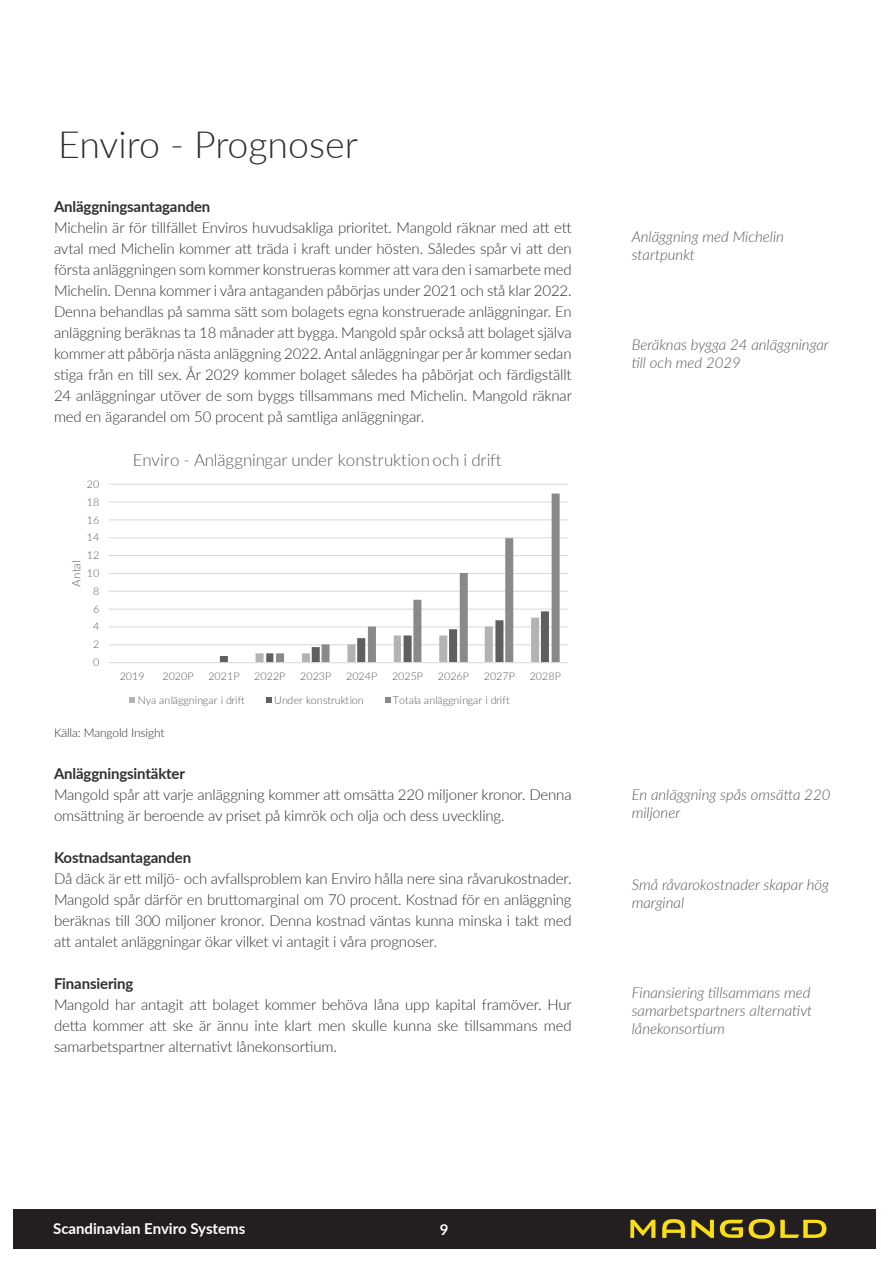
<style>
.page{position:relative;width:893px;height:1263px;background:#fff}
.page>*{position:absolute;margin:0;border:0;box-sizing:border-box;transform-origin:0 0}
.t1{font:300 37.5px "Lato";color:#312f30}
.t2{font:300 16.95px "Lato";letter-spacing:-.005em;color:#595959}
.t3{font:300 15px/21px "Lato";letter-spacing:-.01em;color:#312f30;text-align:justify}
.Sidotext_analys{font:italic 300 15px/18px "Lato";color:#595755}
.t4{font:700 15px "Lato";letter-spacing:-.01em;color:#312f30}
.t5{font:700 15px "Lato";color:#fff}
.t6{font:300 12px "Lato";letter-spacing:-.01em;color:#312f30}
.t7{font:300 11.55px "Lato";letter-spacing:-.015em;color:#595959}
.t8{font:300 10.65px "Lato";letter-spacing:.005em;color:#595959}
</style>
<div class="page">
<div style="left:13px;top:1209px;width:862px;height:40px;background:#231f20"></div>
<svg style="left:630px;top:1220px;width:25px;height:18px"></svg>
<svg style="left:691px;top:1220px;width:23px;height:18px"></svg>
<svg style="left:662px;top:1219px;width:23px;height:19px"></svg>
<svg style="left:720px;top:1220px;width:23px;height:18px"></svg>
<svg style="left:749px;top:1219px;width:77px;height:20px"></svg>
<hr style="left:109px;top:644px;width:459px;height:1px;background:#d9d9d9">
<hr style="left:109px;top:626px;width:459px;height:1px;background:#d9d9d9">
<hr style="left:109px;top:609px;width:459px;height:1px;background:#d9d9d9">
<hr style="left:109px;top:591px;width:459px;height:1px;background:#d9d9d9">
<hr style="left:109px;top:573px;width:459px;height:1px;background:#d9d9d9">
<hr style="left:109px;top:555px;width:459px;height:1px;background:#d9d9d9">
<hr style="left:109px;top:537px;width:459px;height:1px;background:#d9d9d9">
<hr style="left:109px;top:519px;width:459px;height:1px;background:#d9d9d9">
<hr style="left:109px;top:502px;width:459px;height:1px;background:#d9d9d9">
<hr style="left:109px;top:484px;width:459px;height:1px;background:#d9d9d9">
<svg style="left:220px;top:626px;width:56px;height:36px"></svg>
<svg style="left:276px;top:493px;width:284px;height:169px"></svg>
<hr style="left:109px;top:662px;width:459px;height:1px;background:#d9d9d9">
<svg style="left:130px;top:697px;width:5px;height:5px"></svg>
<svg style="left:266px;top:697px;width:6px;height:5px"></svg>
<svg style="left:385px;top:697px;width:5px;height:5px"></svg>
<p class="t1" style="left:58px;top:119px;width:301px">Enviro - Prognoser</p>
<p class="t4" style="left:54px;top:196px;width:158px">Anläggningsantaganden</p>
<p class="t3" style="left:54px;top:217px;width:519px">-Michelin är för tillfället Enviros huvudsakliga prioritet. Mangold räknar med att ett avtal med Michelin kommer att träda i kraft under hösten. Således spår vi att den -första -anläggningen som kommer konstrueras kommer att vara den i samarbete med -Michelin. Denna kommer i våra antaganden påbörjas under 2021 och stå klar 2022.<br>Denna behandlas på samma sätt som bolagets egna konstruerade -anläggningar. -En anläggning beräknas ta 18 månader att bygga. Mangold spår också att -bolaget själva kommer att påbörja nästa anläggning 2022. Antal -anläggningar per år -kommer sedan stiga från en till sex. År 2029 kommer bolaget således ha påbörjat och -färdigställt 24 anläggningar utöver de som byggs tillsammans med Michelin. -Mangold räknar med en ägarandel om 50 procent på samtliga anläggningar.</p>
<p class="t8" style="left:87px;top:477px;width:14px">20</p>
<p class="t8" style="left:87px;top:495px;width:14px">18</p>
<p class="t8" style="left:87px;top:512px;width:14px">16</p>
<p class="t8" style="left:87px;top:530px;width:14px">14</p>
<p class="t8" style="left:87px;top:548px;width:14px">12</p>
<p class="t7" style="left:68px;top:586px;width:27px;rotate:-90deg">Antal</p>
<p class="t8" style="left:87px;top:566px;width:14px">10</p>
<p class="t8" style="left:93px;top:584px;width:8px">8</p>
<p class="t8" style="left:93px;top:601px;width:8px">6</p>
<p class="t8" style="left:93px;top:619px;width:8px">4</p>
<p class="t8" style="left:93px;top:637px;width:8px">2</p>
<p class="t8" style="left:93px;top:655px;width:8px">0</p>
<p class="t2" style="left:133px;top:448px;width:370px">Enviro - Anläggningar under konstruktionoch i drift</p>
<p class="t8" style="left:120px;top:669px;width:26px">2019</p>
<p class="t8" style="left:162px;top:669px;width:33px">2020P</p>
<p class="t8" style="left:208px;top:669px;width:33px">2021P</p>
<p class="t8" style="left:254px;top:669px;width:33px">2022P</p>
<p class="t8" style="left:300px;top:669px;width:33px">2023P</p>
<p class="t8" style="left:346px;top:669px;width:33px">2024P</p>
<p class="t8" style="left:392px;top:669px;width:33px">2025P</p>
<p class="t8" style="left:438px;top:669px;width:33px">2026P</p>
<p class="t8" style="left:484px;top:669px;width:33px">2027P</p>
<p class="t8" style="left:530px;top:669px;width:33px">2028P</p>
<p class="t8" style="left:138px;top:692px;width:109px">Nya anläggningar i drift</p>
<p class="t8" style="left:274px;top:692px;width:91px">Under konstruktion</p>
<p class="t8" style="left:393px;top:692px;width:118px">Totala anläggningar i drift</p>
<p class="t6" style="left:54px;top:725px;width:112px">Källa: Mangold Insight</p>
<p class="t4" style="left:54px;top:763px;width:133px">Anläggningsintäkter</p>
<p class="t3" style="left:54px;top:784px;width:519px">Mangold spår att varje anläggning kommer att omsätta 220 miljoner kronor. Denna omsättning är beroende av priset på kimrök och olja och dess uveckling.</p>
<p class="t4" style="left:54px;top:847px;width:139px">Kostnadsantaganden</p>
<p class="t3" style="left:54px;top:868px;width:519px">Då däck är ett miljö- och avfallsproblem kan Enviro hålla nere sina råvarukostnader.<br>Mangold spår därför en bruttomarginal om 70 procent. Kostnad för en anläggning beräknas till 300 miljoner kronor. Denna kostnad väntas kunna minska i takt med att antalet anläggningar ökar vilket vi antagit i våra prognoser.</p>
<p class="t4" style="left:54px;top:973px;width:81px">Finansiering</p>
<p class="t3" style="left:54px;top:994px;width:519px">Mangold har antagit att bolaget kommer behöva låna upp kapital framöver. -Hur detta kommer att ske är ännu inte klart men skulle kunna ske tillsammans med -samarbetspartner alternativt lånekonsortium.</p>
<p class="Sidotext_analys" style="left:632px;top:227px;width:154px">Anläggning med Michelin startpunkt</p>
<p class="Sidotext_analys" style="left:632px;top:335px;width:199px">Beräknas bygga 24 anläggningar till och med 2029</p>
<p class="Sidotext_analys" style="left:632px;top:785px;width:200px">En anläggning spås omsätta 220 miljoner</p>
<p class="Sidotext_analys" style="left:632px;top:875px;width:199px">Små råvarokostnader skapar hög marginal</p>
<p class="Sidotext_analys" style="left:632px;top:983px;width:182px;text-align:justify">Finansiering tillsammans med samarbetspartners alternativt lånekonsortium</p>
<p class="t5" style="left:53px;top:1217px;width:194px">Scandinavian Enviro Systems</p>
<p class="t5" style="left:440px;top:1218px;width:10px">9</p>
</div>
